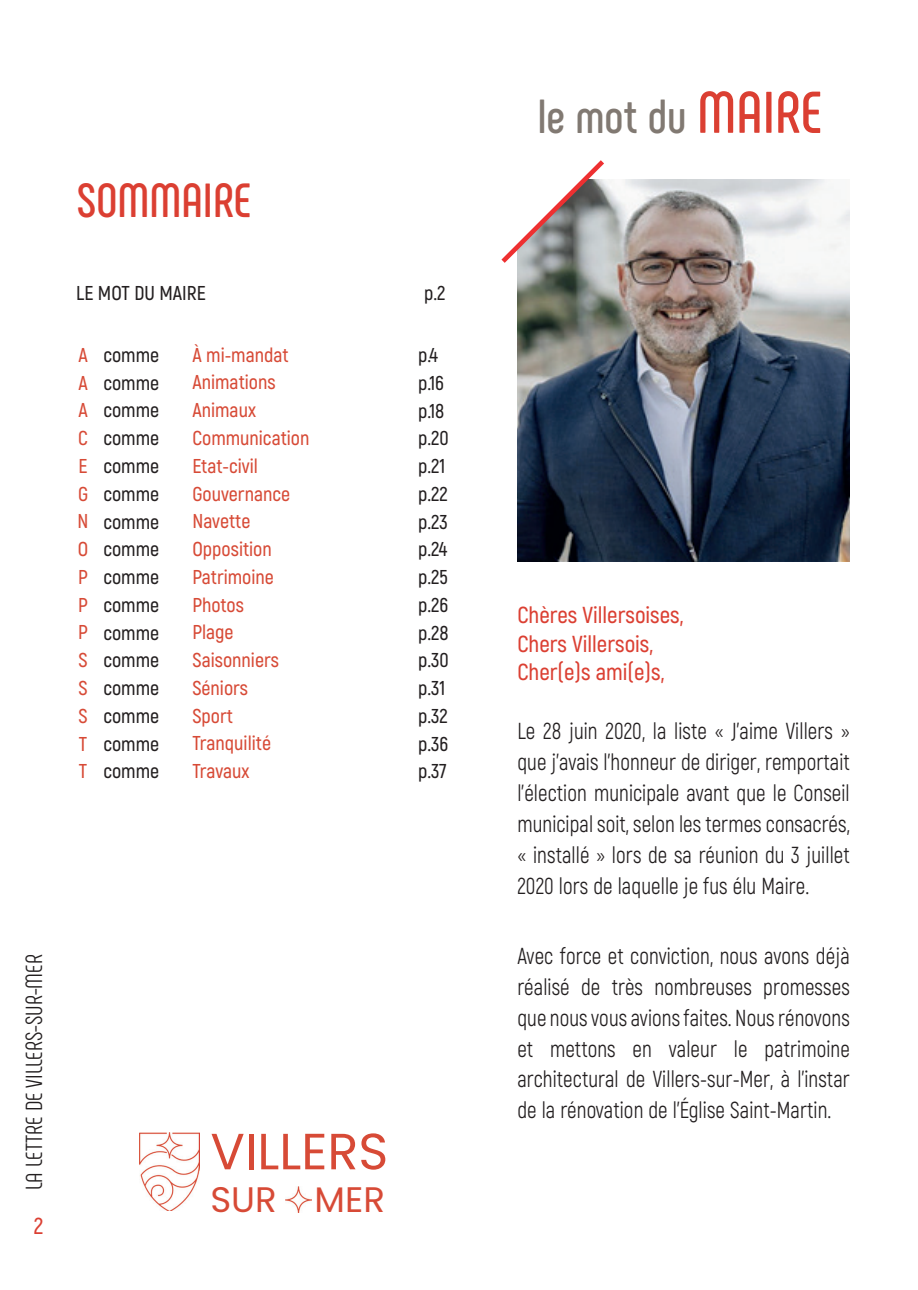
<style>
.page{position:relative;width:918px;height:1290px;background:#fff}
.page>*{position:absolute;margin:0;border:0;box-sizing:border-box;transform-origin:0 0}
.t1{font:50.93px "Poppins";color:#d74a36}
.t2{font:700 47.77px "Phenomena";color:#817972}
.t3{font:700 47.77px "Phenomena";color:#db3f32}
.t4{font:35.52px "Poppins";color:#d74a36}
.t5{font:23.1px/30.8px "Akrobat";letter-spacing:.005em;color:#231f20;text-align:justify;scale:.91 1}
.t6{font:600 23.1px/28.5px "Akrobat";color:#db3f32}
.t7{font:23.1px "Phenomena";color:#231f20}
.t8{font:600 20.12px/27.8px "Akrobat";color:#231f20;text-align:justify}
.t9{font:600 20.12px/27.8px "Akrobat";color:#d74a36}
.s1{font-size:58.62px;color:#db3f32}
</style>
<div class="page">
<img style="left:517px;top:179px;width:333px;height:382px">
<img style="left:139px;top:1133px;width:60px;height:78px">
<img style="left:286px;top:1187px;width:25px;height:25px">
<svg style="left:501px;top:160px;width:103px;height:103px"></svg>
<h2 class="t3" style="left:77px;top:171px;width:176px">SOMMAIRE</h2>
<p class="t8" style="left:76px;top:279px;width:131px">LE MOT DU MAIRE</p>
<p class="t8" style="left:424px;top:279px;width:23px">p.2</p>
<p class="t9" style="left:78px;top:341px;width:12px;text-align:justify">A A A C E G N O P P P S S S T T</p>
<p class="t8" style="left:103px;top:341px;width:57px">comme comme comme comme comme comme comme comme comme comme comme comme comme comme comme comme</p>
<p class="t9" style="left:192px;top:341px;width:119px">À mi-mandat<br>Animations<br>Animaux<br>Communication<br>Etat-civil<br>Gouvernance<br>Navette<br>Opposition<br>Patrimoine<br>Photos<br>Plage<br>Saisonniers<br>Séniors<br>Sport<br>Tranquilité<br>Travaux</p>
<p class="t8" style="left:418px;top:341px;width:32px;text-align:left">p.4 p.16 p.18 p.20 p.21 p.22 p.23 p.24 p.25 p.26 p.28 p.30 p.31 p.32 p.36 p.37</p>
<p class="t7" style="left:21px;top:1190px;width:237px;rotate:-90deg">LA LETTRE DE VILLERS-SUR-MER</p>
<p class="t6" style="left:34px;top:1211px;width:11px">2</p>
<h1 class="t1" style="left:210px;top:1122px;width:179px">VILLERS</h1>
<h3 class="t4" style="left:210px;top:1179px;width:176px">SUR MER</h3>
<h2 class="t2" style="left:537px;top:87px;width:286px">le mot du <span class="s1">MAIRE</span></h2>
<p class="t6" style="left:517px;top:601px;width:167px">Chères Villersoises,<br>Chers Villersois,<br>Cher(e)s ami(e)s,</p>
<p class="t5" style="left:517px;top:716px;width:367px">Le 28 juin 2020, la liste « J’aime Villers » que j’avais l’honneur de diriger, remportait l’élection municipale avant que le Conseil municipal soit, selon les termes consacrés, « installé » lors de sa réunion du 3 juillet 2020 lors de laquelle je fus élu Maire.</p>
<p class="t5" style="left:517px;top:940px;width:367px">Avec force et conviction, nous avons déjà réalisé de très nombreuses promesses que nous vous avions faites. Nous rénovons et mettons en valeur le patrimoine architectural de Villers-sur-Mer, à l’instar de la rénovation de l’Église Saint-Martin.</p>
</div>
